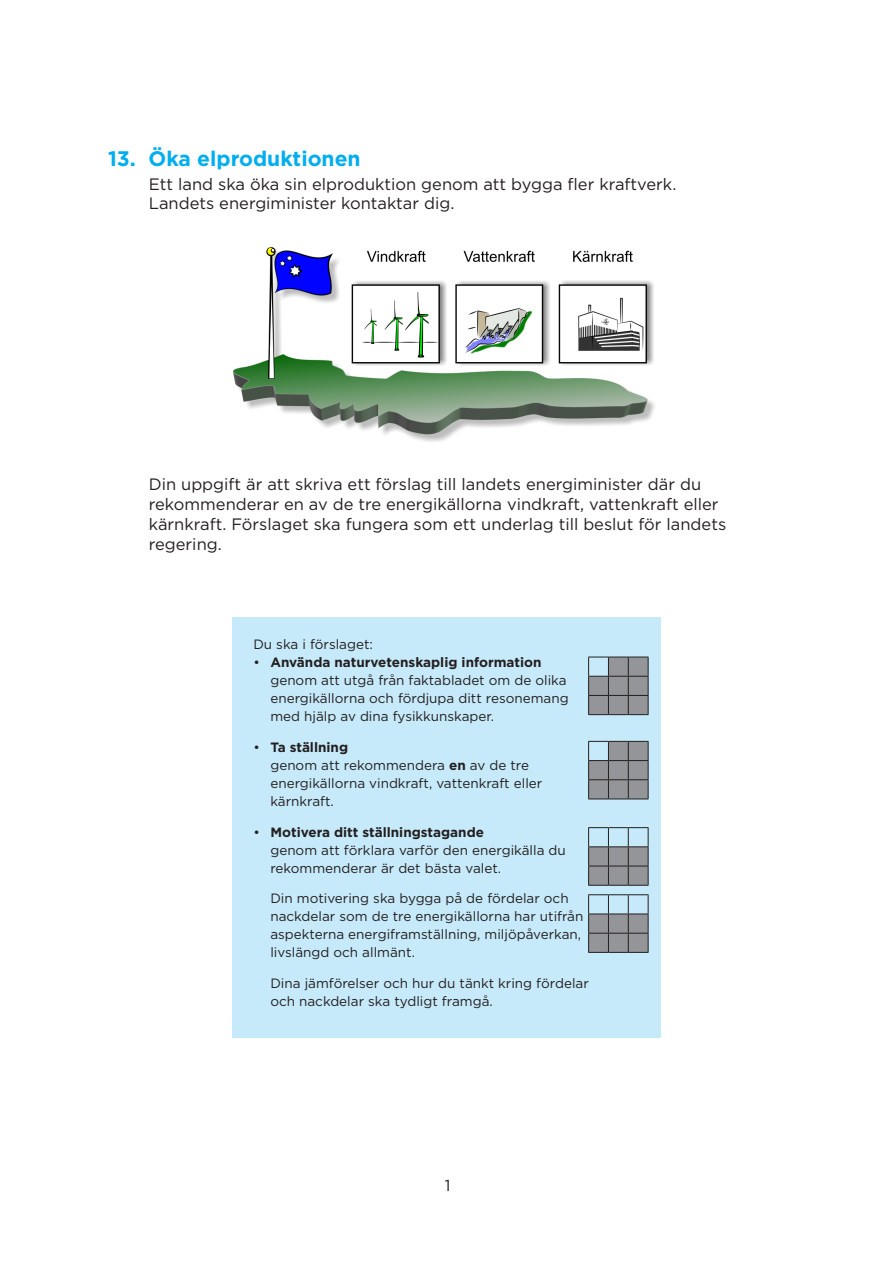
<style>
.page{position:relative;width:893px;height:1263px;background:#fff}
.page>*{position:absolute;margin:0;border:0;box-sizing:border-box;transform-origin:0 0}
.t1{font:700 21px "Gotham";color:#00aeef}
.brödtext{font:16.5px/19.8px "Gotham";color:#231f20}
.tabelltext{font:15.9px "Gotham";color:#231f20}
.punktext{font:13.5px/18px "Gotham";color:#231f20}
.s1{font-weight:700}
</style>
<div class="page">
<div style="left:232px;top:617px;width:429px;height:420px;background:#c6eafa"></div>
<img style="left:232px;top:247px;width:423px;height:195px">
<svg style="left:588px;top:741px;width:61px;height:59px"></svg>
<svg style="left:588px;top:657px;width:61px;height:58px"></svg>
<svg style="left:588px;top:827px;width:61px;height:59px"></svg>
<svg style="left:588px;top:894px;width:61px;height:59px"></svg>
<p class="t1" style="left:108px;top:144px;width:254px">13. Öka elproduktionen</p>
<p class="brödtext" style="left:149px;top:174px;width:529px">Ett land ska öka sin elproduktion genom att bygga fler kraftverk.<br>Landets energiminister kontaktar dig.</p>
<p class="brödtext" style="left:149px;top:474px;width:579px">Din uppgift är att skriva ett förslag till landets energiminister där du rekommenderar en av de tre energikällorna vindkraft, vattenkraft eller kärnkraft. Förslaget ska fungera som ett underlag till beslut för landets regering.</p>
<p class="punktext" style="left:253px;top:635px;width:121px">Du ska i förslaget:</p>
<p class="punktext" style="left:270px;top:653px;width:300px;text-indent:-17px">• <span class="s1">Använda naturvetenskaplig information </span>genom att utgå från faktabladet om de olika energikällorna och fördjupa ditt resonemang med hjälp av dina fysikkunskaper.</p>
<p class="punktext" style="left:270px;top:738px;width:273px;text-indent:-17px">• <span class="s1">Ta ställning<br></span>genom att rekommendera <span class="s1">en</span> av de tre energikällorna vindkraft, vattenkraft eller kärnkraft.</p>
<p class="punktext" style="left:270px;top:822px;width:297px;text-indent:-17px">• <span class="s1">Motivera ditt ställningstagande<br></span>genom att förklara varför den energikälla du rekommenderar är det bästa valet.</p>
<p class="punktext" style="left:270px;top:889px;width:315px">Din motivering ska bygga på de fördelar och nackdelar som de tre energikällorna har utifrån aspekterna energiframställning, miljöpåverkan, livslängd och allmänt.</p>
<p class="punktext" style="left:270px;top:974px;width:320px">Dina jämförelser och hur du tänkt kring fördelar och nackdelar ska tydligt framgå.</p>
<p class="tabelltext" style="left:445px;top:1175px;width:7px">1</p>
</div>
